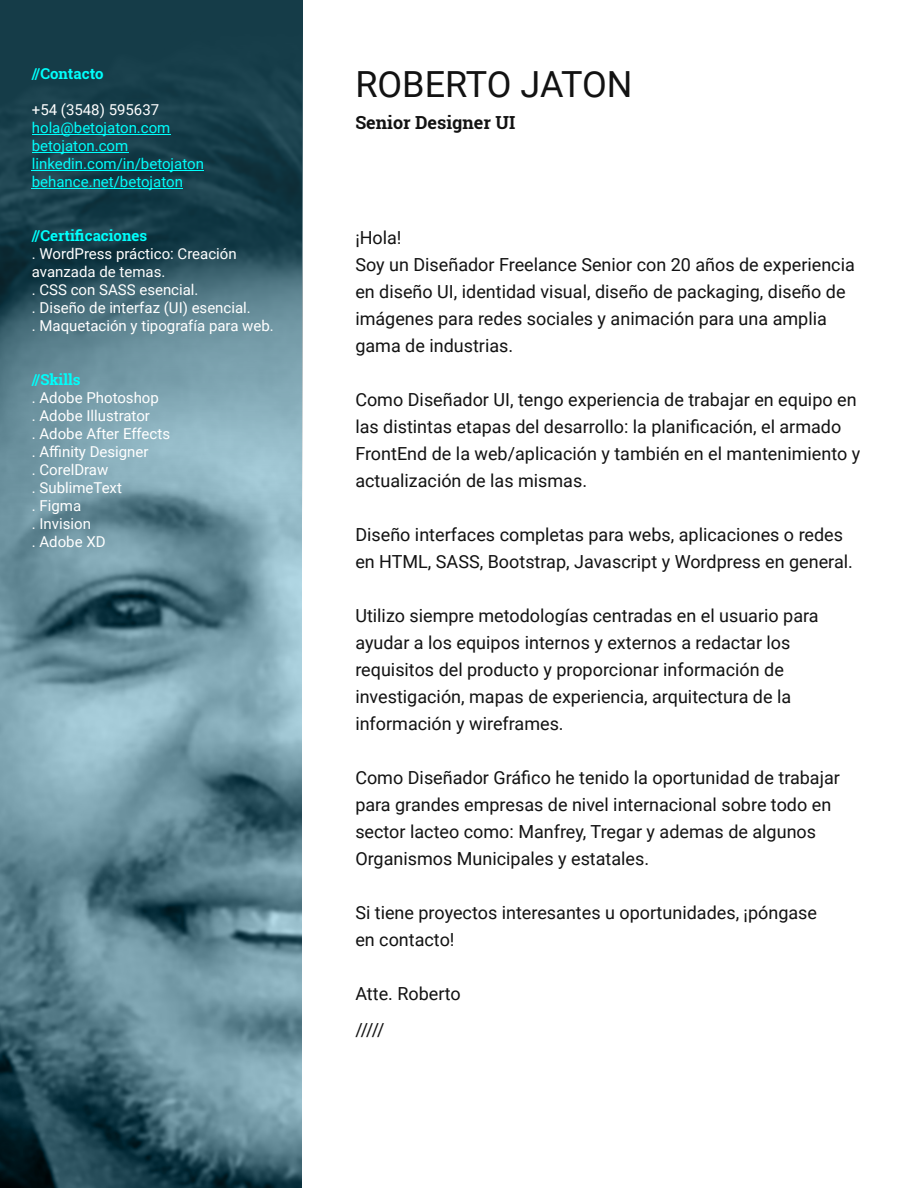
<style>
.page{position:relative;width:918px;height:1188px;background:#fff}
.page>*{position:absolute;margin:0;border:0;box-sizing:border-box;transform-origin:0 0}
.t1{font:36px "Roboto";letter-spacing:-.005em;color:#121212}
.t2{font:18px/27px "Roboto";color:#121212}
.t3{font:700 18px "Roboto Slab";color:#121212}
.t4{font:15px/18px "Roboto";color:#fff}
.t5{font:15px/18px "Roboto";color:#00fffc}
.t6{font:700 15px "Roboto Slab";color:#00fffc}
</style>
<div class="page">
<img style="left:0;top:518px;width:301px;height:670px">
<img style="left:0;top:0;width:303px;height:518px">
<hr style="left:32px;top:134px;width:138px;height:1px;background:#00fffc">
<hr style="left:32px;top:152px;width:96px;height:1px;background:#00fffc">
<hr style="left:32px;top:170px;width:172px;height:1px;background:#00fffc">
<hr style="left:32px;top:188px;width:151px;height:1px;background:#00fffc">
<p class="t6" style="left:32px;top:63px;width:73px">//Contacto</p>
<p class="t4" style="left:32px;top:102px;width:129px">+54 (3548) 595637</p>
<p class="t5" style="left:32px;top:120px;width:174px">hola@betojaton.com betojaton.com linkedin.com/in/betojaton behance.net/betojaton</p>
<p class="t6" style="left:32px;top:225px;width:117px">//Certificaciones</p>
<p class="t4" style="left:32px;top:246px;width:244px">. WordPress práctico: Creación avanzada de temas.<br>. CSS con SASS esencial.<br>. Diseño de interfaz (UI) esencial.<br>. Maquetación y tipografía para web.</p>
<p class="t6" style="left:32px;top:369px;width:50px">//Skills</p>
<p class="t4" style="left:32px;top:390px;width:140px">. Adobe Photoshop<br>. Adobe Illustrator<br>. Adobe After Effects . Affinity Designer<br>. CorelDraw<br>. SublimeText<br>. Figma<br>. Invision<br>. Adobe XD</p>
<h1 class="t1" style="left:355px;top:70px;width:279px">ROBERTO JATON</h1>
<p class="t3" style="left:355px;top:110px;width:161px">Senior Designer UI</p>
<p class="t2" style="left:355px;top:226px;width:501px">¡Hola!<br>Soy un Diseñador Freelance Senior con 20 años de experiencia en diseño UI, identidad visual, diseño de packaging, diseño de imágenes para redes sociales y animación para una amplia gama de industrias.</p>
<p class="t2" style="left:355px;top:388px;width:506px">Como Diseñador UI, tengo experiencia de trabajar en equipo en las distintas etapas del desarrollo: la planificación, el armado FrontEnd de la web/aplicación y también en el mantenimiento y actualización de las mismas.</p>
<p class="t2" style="left:355px;top:523px;width:499px">Diseño interfaces completas para webs, aplicaciones o redes en HTML, SASS, Bootstrap, Javascript y Wordpress en general.</p>
<p class="t2" style="left:355px;top:604px;width:465px">Utilizo siempre metodologías centradas en el usuario para ayudar a los equipos internos y externos a redactar los requisitos del producto y proporcionar información de investigación, mapas de experiencia, arquitectura de la información y wireframes.</p>
<p class="t2" style="left:355px;top:766px;width:486px">Como Diseñador Gráfico he tenido la oportunidad de trabajar para grandes empresas de nivel internacional sobre todo en sector lacteo como: Manfrey, Tregar y ademas de algunos Organismos Municipales y estatales.</p>
<p class="t2" style="left:355px;top:901px;width:463px">Si tiene proyectos interesantes u oportunidades, ¡póngase en contacto!</p>
<p class="t2" style="left:355px;top:977px;width:107px;line-height:36px">Atte. Roberto /////</p>
</div>
